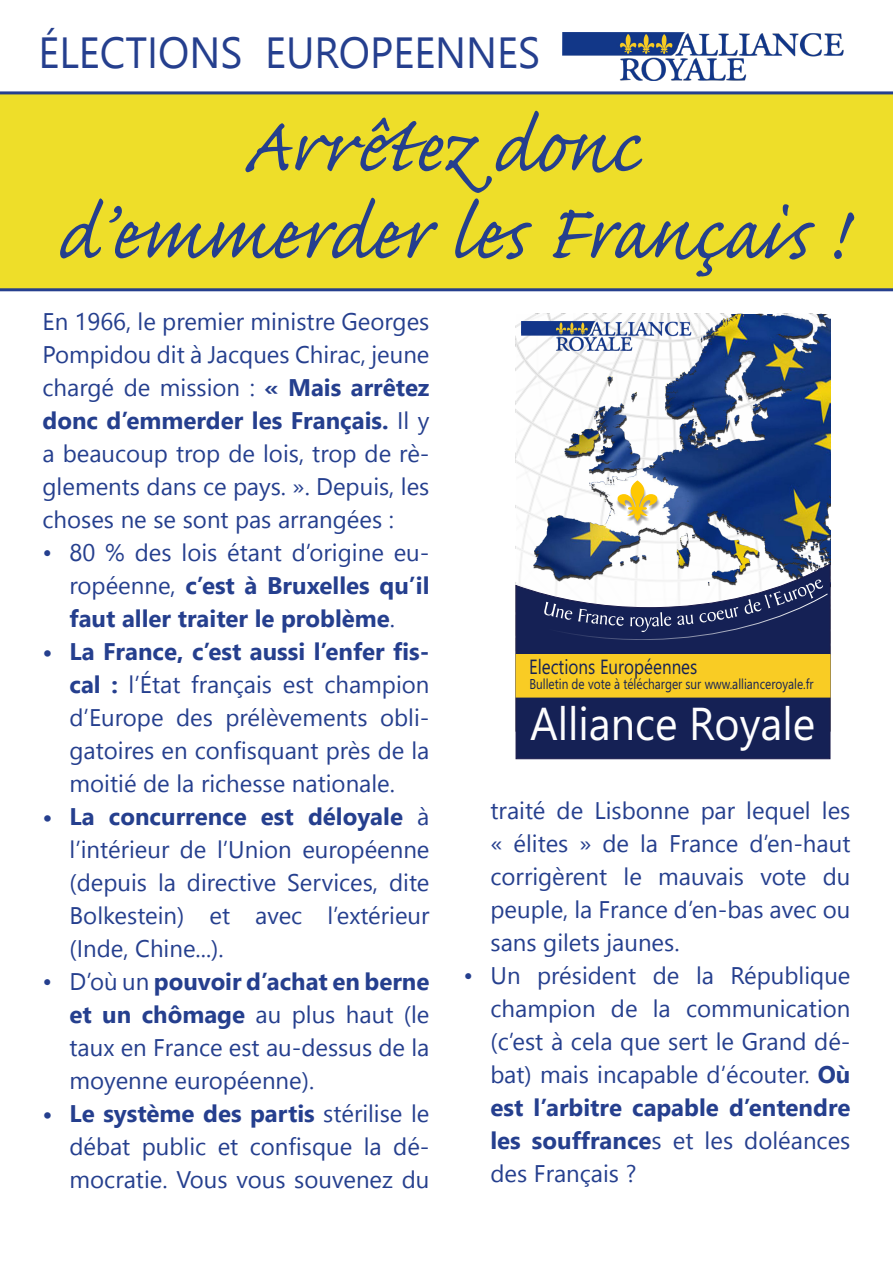
<style>
.page{position:relative;width:893px;height:1263px;background:#fff}
.page>*{position:absolute;margin:0;border:0;box-sizing:border-box;transform-origin:0 0}
.t1{font:99px/87px "Caflisch Script Pro";letter-spacing:-.005em;color:#253f8e;text-align:center}
.t2{font:46.05px "Yu Gothic UI";color:#fefefe;scale:.93 1}
.t3{font:43.5px "Leelawadee UI";color:#253f8e;scale:.95 1}
.t4{font:24px/33px "Leelawadee UI";color:#253f8e;text-align:justify}
.t5{font:700 24px/33px "Leelawadee UI";color:#253f8e;text-align:justify}
.t6{font:20.55px "Yu Gothic UI";color:#152155;scale:.83 1}
.t7{font:14.25px "Yu Gothic UI";color:#152155;scale:.83 1}
.s1{font-weight:700}
.s2{font-weight:400}
</style>
<div class="page">
<div style="left:0;top:91px;width:893px;height:200px;background:#eede29"></div>
<img style="left:563px;top:33px;width:281px;height:48px">
<div style="left:516px;top:697px;width:314px;height:62px;background:#152155"></div>
<div style="left:516px;top:655px;width:314px;height:42px;background:#f9cc24"></div>
<svg style="left:516px;top:314px;width:314px;height:341px"></svg>
<p class="t3" style="left:38px;top:22px;width:530px">ÉLECTIONS EUROPEENNES</p>
<p class="t1" style="left:56px;top:113px;width:790px">Arrêtez donc d’emmerder les Français !</p>
<p class="t4" style="left:43px;top:304px;width:388px">En 1966, le premier ministre Georges Pompidou dit à Jacques Chirac, jeune chargé de mission : <span class="s1">« Mais arrêtez donc d’emmerder les Français.</span> Il y a beaucoup trop de lois, trop de rè&shy;glements dans ce pays. ». Depuis, les choses ne se sont pas arrangées :</p>
<p class="t5" style="left:70px;top:535px;width:361px;text-indent:-27px"><span class="s2">• 80 % des lois étant d’origine eu&shy;ropéenne,</span> c’est à Bruxelles qu’il faut aller traiter le problème<span class="s2">.</span></p>
<p class="t4" style="left:70px;top:634px;width:361px;text-indent:-27px"><span class="s1">• La France, c’est aussi l’enfer fis&shy;cal :</span> l’État français est champion d’Europe des prélèvements obli&shy;gatoires en confisquant près de la moitié de la richesse nationale.</p>
<p class="t4" style="left:70px;top:799px;width:361px;text-indent:-27px"><span class="s1">• La concurrence est déloyale</span> à l’intérieur de l’Union européenne (depuis la directive Services, dite Bolkestein) et avec l’extérieur (Inde, Chine...).</p>
<p class="t4" style="left:70px;top:964px;width:361px;text-indent:-27px">• D’où un <span class="s1">pouvoir d’achat en berne et un chômage</span> au plus haut (le taux en France est au-dessus de la moyenne européenne).</p>
<p class="t4" style="left:70px;top:1096px;width:361px;text-indent:-27px"><span class="s1">• Le système des partis</span> stérilise le débat public et confisque la dé&shy;mocratie. Vous vous souvenez du</p>
<p class="t6" style="left:529px;top:648px;width:204px">Elections Européennes</p>
<p class="t7" style="left:529px;top:670px;width:344px">Bulletin de vote à télécharger sur www.allianceroyale.fr</p>
<p class="t2" style="left:530px;top:680px;width:308px">Alliance Royale</p>
<p class="t4" style="left:490px;top:793px;width:361px">traité de Lisbonne par lequel les « élites » de la France d’en-haut corrigèrent le mauvais vote du peuple, la France d’en-bas avec ou sans gilets jaunes.</p>
<p class="t4" style="left:490px;top:958px;width:361px;text-indent:-27px">• Un président de la République champion de la communication (c’est à cela que sert le Grand dé&shy;bat) mais incapable d’écouter. <span class="s1">Où est l’arbitre capable d’entendre les souffrance</span>s et les doléances des Français ?</p>
</div>
